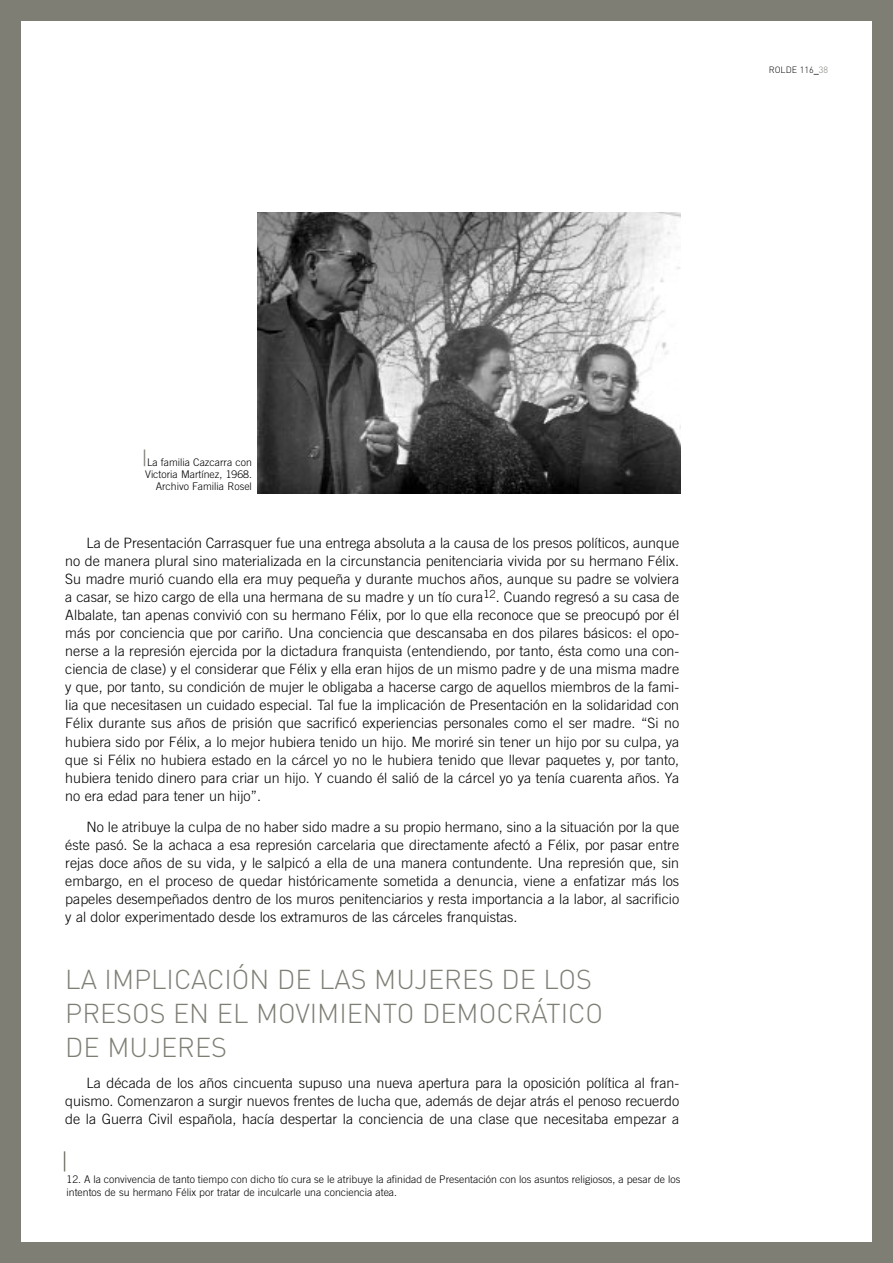
<style>
.page{position:relative;width:893px;height:1263px;background:#fff}
.page>*{position:absolute;margin:0;border:0;box-sizing:border-box;transform-origin:0 0}
.t1{font:300 27px/34px "DIN";color:#7f7e75}
.t2{font:300 14.25px/18.1px "Trade Gothic";color:#000;text-align:justify}
.t3{font:300 10.5px/12px "Trade Gothic";color:#000}
.t4{font:300 9px "DIN";color:#000}
.s1{font-weight:500}
.s2{color:#7f7e75}
.s3{font-size:22.5px;color:#7f7e75}
</style>
<div class="page">
<div style="left:0;top:0;width:892px;height:1263px;background:#7f7e75"></div>
<div style="left:21px;top:21px;width:851px;height:1221px;background:#fff"></div>
<svg style="left:64px;top:1151px;width:1px;height:21px"></svg>
<img style="left:257px;top:213px;width:423px;height:280px">
<p class="t4" style="left:768px;top:66px;width:61px">ROLDE 116<span class="s1">_</span><span class="s2">38</span></p>
<p class="t3" style="left:142px;top:458px;width:111px;text-align:right"><span class="s3">|</span>La familia Cazcarra con<br>Victoria Martínez, 1968.<br>Archivo Familia Rosel</p>
<p class="t2" style="left:65px;top:535px;width:615px;text-indent:21px">La de Presentación Carrasquer fue una entrega absoluta a la causa de los presos políticos, aunque no de manera plural sino materializada en la circunstancia penitenciaria vivida por su hermano Félix.<br>Su madre murió cuando ella era muy pequeña y durante muchos años, aunque su padre se volviera a casar, se hizo cargo de ella una hermana de su madre y un tío cura<sup>12</sup>. Cuando regresó a su casa de Albalate, tan apenas convivió con su hermano Félix, por lo que ella reconoce que se preocupó por él más por conciencia que por cariño. Una conciencia que descansaba en dos pilares básicos: el opo&shy;nerse a la represión ejercida por la dictadura franquista (entendiendo, por tanto, ésta como una con&shy;ciencia de clase) y el considerar que Félix y ella eran hijos de un mismo padre y de una misma madre y que, por tanto, su condición de mujer le obligaba a hacerse cargo de aquellos miembros de la fami&shy;lia que necesitasen un cuidado especial. Tal fue la implicación de Presentación en la solidaridad con Félix durante sus años de prisión que sacrificó experiencias personales como el ser madre. “Si no hubiera sido por Félix, a lo mejor hubiera tenido un hijo. Me moriré sin tener un hijo por su culpa, ya que si Félix no hubiera estado en la cárcel yo no le hubiera tenido que llevar paquetes y, por tanto, hubiera tenido dinero para criar un hijo. Y cuando él salió de la cárcel yo ya tenía cuarenta años. Ya no era edad para tener un hijo”.</p>
<p class="t2" style="left:65px;top:819px;width:615px;text-indent:21px">No le atribuye la culpa de no haber sido madre a su propio hermano, sino a la situación por la que éste pasó. Se la achaca a esa represión carcelaria que directamente afectó a Félix, por pasar entre rejas doce años de su vida, y le salpicó a ella de una manera contundente. Una represión que, sin embargo, en el proceso de quedar históricamente sometida a denuncia, viene a enfatizar más los papeles desempeñados dentro de los muros penitenciarios y resta importancia a la labor, al sacrificio y al dolor experimentado desde los extramuros de las cárceles franquistas.</p>
<h1 class="t1" style="left:65px;top:967px;width:539px">LA IMPLICACIÓN DE LAS MUJERES DE LOS<br>PRESOS EN EL MOVIMIENTO DEMOCRÁTICO<br>DE MUJERES</h1>
<p class="t2" style="left:65px;top:1075px;width:615px;text-indent:21px">La década de los años cincuenta supuso una nueva apertura para la oposición política al fran&shy;quismo. Comenzaron a surgir nuevos frentes de lucha que, además de dejar atrás el penoso recuerdo de la Guerra Civil española, hacía despertar la conciencia de una clase que necesitaba empezar a</p>
<p class="t3" style="left:67px;top:1174px;width:615px;line-height:12.6px">12. A la convivencia de tanto tiempo con dicho tío cura se le atribuye la afinidad de Presentación con los asuntos religiosos, a pesar de los intentos de su hermano Félix por tratar de inculcarle una conciencia atea.</p>
</div>
